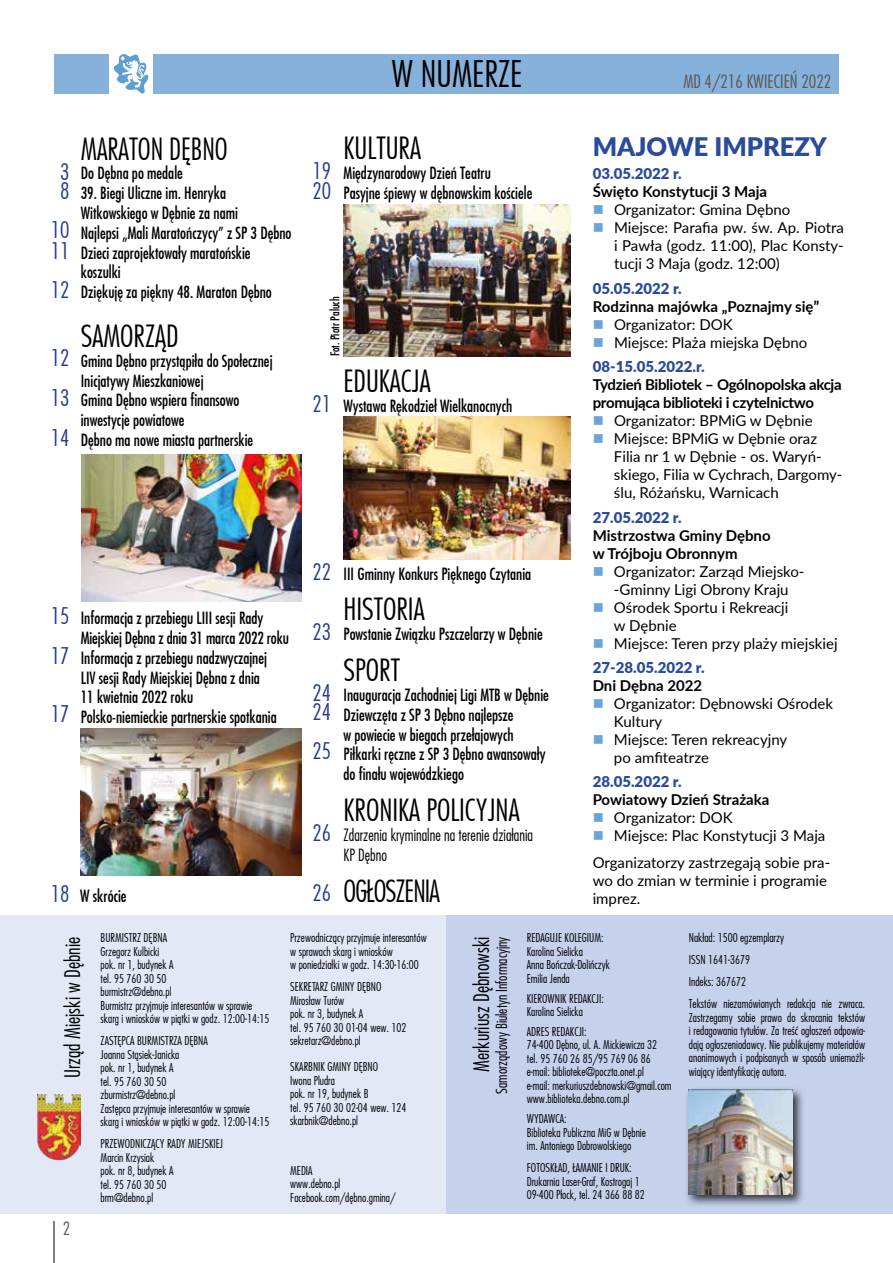
<style>
.page{position:relative;width:893px;height:1263px;background:#fff}
.page>*{position:absolute;margin:0;border:0;box-sizing:border-box;transform-origin:0 0}
.t1{font:300 36px "Fujiyama";color:#000}
.t2{font:300 30px "Fujiyama";color:#000}
.t3{font:300 30px "Fujiyama";color:#000;scale:.96 1}
.t4{font:300 30px "Fujiyama";color:#000;scale:.95 1}
.t5{font:900 25.5px "Lato";color:#2a4b9b}
.t6{font:300 22.5px/19.4px "Fujiyama";color:#22398e}
.t7{font:300 21px "Fujiyama";color:#000}
.t8{font:300 18px "Fujiyama";color:#575756}
.t9{font:16.5px/19.8px "Fujiyama";color:#000;scale:.96 1}
.t10{font:300 16.5px/19.8px "Fujiyama";color:#000;scale:.96 1}
.t11{font:15px/18px "Lato";color:#000}
.t12{font:700 15px/18px "Lato";letter-spacing:-.005em;color:#000}
.t13{font:900 15px "Lato";color:#2a4b9b}
.t14{font:300 15px "Fujiyama";color:#000}
.t15{font:300 12px/13.5px "Fujiyama";color:#000}
.t16{font:12px "Fujiyama";color:#000}
.s1{font-style:italic}
</style>
<div class="page">
<div style="left:153px;top:54px;width:686px;height:40px;background:#86b1da"></div>
<div style="left:54px;top:54px;width:55px;height:40px;background:#86b1da"></div>
<svg style="left:113px;top:54px;width:35px;height:40px"></svg>
<hr style="left:54px;top:1221px;width:1px;height:42px;background:#000">
<div style="left:0;top:915px;width:446px;height:299px;background:#e3e8f6"></div>
<div style="left:446px;top:915px;width:447px;height:299px;background:#c6d1ec"></div>
<div style="left:684px;top:1086px;width:121px;height:121px;background:#000;opacity:.75"></div>
<img style="left:688px;top:1090px;width:104px;height:105px">
<img style="left:38px;top:1095px;width:42px;height:65px">
<img style="left:81px;top:455px;width:220px;height:147px">
<img style="left:343px;top:205px;width:227px;height:151px">
<img style="left:343px;top:417px;width:227px;height:143px">
<img style="left:80px;top:728px;width:221px;height:148px">
<h3 class="t6" style="left:60px;top:161px;width:11px">3<br>8</h3>
<h3 class="t6" style="left:51px;top:219px;width:20px;line-height:20.5px">10<br>11</h3>
<h3 class="t6" style="left:51px;top:279px;width:20px">12</h3>
<h3 class="t6" style="left:51px;top:337px;width:20px;line-height:39.9px">12<br>13</h3>
<h3 class="t6" style="left:51px;top:427px;width:20px">14</h3>
<h2 class="t3" style="left:81px;top:129px;width:155px">maraton dębno</h2>
<h3 class="t9" style="left:81px;top:163px;width:108px">Do Dębna po medale</h3>
<h3 class="t9" style="left:81px;top:183px;width:221px">39. Biegi Uliczne im. Henryka<br>Witkowskiego w Dębnie za nami<br>Najlepsi „Mali Maratończycy” z SP 3 Dębno<br>Dzieci zaprojektowały maratońskie koszulki<br>Dziękuję za piękny 48. Maraton Dębno</h3>
<h2 class="t2" style="left:81px;top:316px;width:99px">samorząd</h2>
<h3 class="t9" style="left:81px;top:350px;width:201px">Gmina Dębno przystąpiła do Społecznej<br>Inicjatywy Mieszkaniowej<br>Gmina Dębno wspiera finansowo inwestycje powiatowe<br>Dębno ma nowe miasta partnerskie</h3>
<h1 class="t1" style="left:392px;top:51px;width:132px">w numerze</h1>
<h3 class="t6" style="left:312px;top:160px;width:20px;line-height:20.2px">19<br>20</h3>
<h2 class="t2" style="left:343px;top:128px;width:79px">kultura</h2>
<h3 class="t9" style="left:343px;top:162px;width:198px">Międzynarodowy Dzień Teatru<br>Pasyjne śpiewy w dębnowskim kościele</h3>
<p class="t16" style="left:327px;top:356px;width:61px;rotate:-90deg">Fot. Piotr Paluch</p>
<h3 class="t6" style="left:312px;top:393px;width:20px">21</h3>
<h2 class="t2" style="left:343px;top:361px;width:89px">edukacja</h2>
<h3 class="t9" style="left:343px;top:395px;width:177px">Wystawa Rękodzieł Wielkanocnych</h3>
<h3 class="t6" style="left:51px;top:595px;width:20px;line-height:40.3px">15<br>17</h3>
<h3 class="t6" style="left:51px;top:704px;width:20px">17</h3>
<h3 class="t6" style="left:51px;top:884px;width:20px">18</h3>
<h3 class="t9" style="left:81px;top:607px;width:218px">Informacja z przebiegu LIII sesji Rady Miejskiej Dębna z dnia 31 marca 2022 roku Informacja z przebiegu nadzwyczajnej<br>LIV sesji Rady Miejskiej Dębna z dnia<br>11 kwietnia 2022 roku<br>Polsko-niemieckie partnerskie spotkania</h3>
<h3 class="t6" style="left:312px;top:561px;width:20px">22</h3>
<h3 class="t6" style="left:312px;top:622px;width:20px">23</h3>
<h3 class="t6" style="left:312px;top:682px;width:20px;line-height:19.8px">24<br>24</h3>
<h3 class="t6" style="left:312px;top:741px;width:20px">25</h3>
<h3 class="t6" style="left:312px;top:822px;width:20px">26</h3>
<h3 class="t9" style="left:343px;top:563px;width:197px">III Gminny Konkurs Pięknego Czytania</h3>
<h2 class="t2" style="left:343px;top:590px;width:83px">historia</h2>
<h3 class="t9" style="left:343px;top:624px;width:209px">Powstanie Związku Pszczelarzy w Dębnie</h3>
<h2 class="t2" style="left:343px;top:651px;width:58px">sport</h2>
<h3 class="t9" style="left:343px;top:684px;width:216px">Inauguracja Zachodniej Ligi MTB w Dębnie Dziewczęta z SP 3 Dębno najlepsze<br>w powiecie w biegach przełajowych Piłkarki ręczne z SP 3 Dębno awansowały do finału wojewódzkiego</h3>
<h2 class="t2" style="left:343px;top:790px;width:178px">kronika policyjna</h2>
<h3 class="t10" style="left:343px;top:824px;width:199px">Zdarzenia kryminalne na terenie działania<br>KP Dębno</h3>
<h3 class="t9" style="left:80px;top:886px;width:50px">W skrócie</h3>
<h2 class="t4" style="left:343px;top:871px;width:12px">OGŁOSZEN</h2>
<h2 class="t4" style="left:425px;top:871px;width:17px">IA</h2>
<h3 class="t6" style="left:312px;top:882px;width:20px">26</h3>
<h3 class="t8" style="left:683px;top:70px;width:149px">MD 4/216 kwiecień 2022</h3>
<h3 class="t5" style="left:593px;top:128px;width:236px">majOWE IMPREZY</h3>
<p class="t13" style="left:593px;top:163px;width:90px">03.05.2022 r.</p>
<p class="t12" style="left:593px;top:182px;width:176px">Święto Konstytucji 3 Maja</p>
<p class="t11" style="left:614px;top:200px;width:231px">Organizator: Gmina Dębno<br>Miejsce: Parafia pw. św. Ap. Piotra i Pawła (godz. 11:00), Plac Konsty&shy;tucji 3 Maja (godz. 12:00)</p>
<p class="t13" style="left:593px;top:277px;width:90px">05.05.2022 r.</p>
<p class="t12" style="left:593px;top:297px;width:228px">Rodzinna majówka „Poznajmy się”</p>
<p class="t11" style="left:614px;top:315px;width:195px">Organizator: DOK<br>Miejsce: Plaża miejska Dębno</p>
<p class="t13" style="left:593px;top:355px;width:114px">08-15.05.2022.r.</p>
<p class="t12" style="left:593px;top:375px;width:250px">Tydzień Bibliotek – Ogólnopolska akcja promująca biblioteki i czytelnictwo</p>
<p class="t11" style="left:614px;top:411px;width:230px">Organizator: BPMiG w Dębnie<br>Miejsce: BPMiG w Dębnie oraz<br>Filia nr 1 w Dębnie - os. Waryń&shy;skiego, Filia w Cychrach, Dargomy&shy;ślu, Różańsku, Warnicach</p>
<p class="t13" style="left:593px;top:506px;width:90px">27.05.2022 r.</p>
<p class="t12" style="left:593px;top:525px;width:179px">Mistrzostwa Gminy Dębno w Trójboju Obronnym</p>
<p class="t11" style="left:614px;top:561px;width:225px">Organizator: Zarząd Miejsko--Gminny Ligi Obrony Kraju<br>Ośrodek Sportu i Rekreacji<br>w Dębnie<br>Miejsce: Teren przy plaży miejskiej</p>
<p class="t13" style="left:593px;top:656px;width:113px">27-28.05.2022 r.</p>
<p class="t12" style="left:593px;top:676px;width:111px">Dni Dębna 2022</p>
<p class="t11" style="left:614px;top:694px;width:221px">Organizator: Dębnowski Ośrodek<br>Kultury<br>Miejsce: Teren rekreacyjny<br>po amfiteatrze</p>
<p class="t13" style="left:593px;top:770px;width:90px">28.05.2022 r.</p>
<p class="t12" style="left:593px;top:790px;width:178px">Powiatowy Dzień Strażaka</p>
<p class="t11" style="left:614px;top:808px;width:213px">Organizator: DOK<br>Miejsce: Plac Konstytucji 3 Maja</p>
<p class="t11" style="left:593px;top:853px;width:239px">Organizatorzy zastrzegają sobie pra&shy;wo do zmian w terminie i programie imprez.</p>
<p class="t15" style="left:290px;top:931px;width:138px">Przewodniczący przyjmuje interesantów w sprawach skarg i wniosków<br>w poniedziałki w godz. 14:30-16:00</p>
<p class="t15" style="left:290px;top:980px;width:118px">Sekretarz Gminy Dębno<br>Mirosław Turów<br>pok. nr 3, budynek A<br>tel. 95 760 30 01-04 wew. 102 sekretarz@debno.pl</p>
<p class="t15" style="left:290px;top:1060px;width:118px">Skarbnik Gminy Dębno<br>Iwona Pludra<br>pok. nr 19, budynek B<br>tel. 95 760 30 02-04 wew. 124 skarbnik@debno.pl</p>
<p class="t15" style="left:290px;top:1163px;width:107px">MEDIA<br>www.debno.pl<br>Facebook.com/dębno.gmina/</p>
<h3 class="t7" style="left:59px;top:1078px;width:143px;rotate:-90deg">Urząd Miejski w Dębnie</h3>
<h3 class="t7" style="left:468px;top:1072px;width:137px;rotate:-90deg">Merkuriusz Dębnowski</h3>
<p class="t14" style="left:492px;top:1094px;width:158px;rotate:-90deg">Samorządowy Biuletyn Informacyjny</p>
<p class="t15" style="left:527px;top:930px;width:85px">Redaguje kolegium:<br>Karolina Sielicka<br>Anna Bończak-Dolińczyk<br>Emilia Jenda</p>
<p class="t15" style="left:101px;top:930px;width:170px">Bu rmistrz Dębna<br>Grzegorz Kulbicki<br>pok. nr 1, budynek A<br>tel. 95 760 30 50<br>burmistrz@debno.pl<br>Burmistrz przyjmuje interesantów w sprawie skarg i wniosków w piątki w godz. 12:00-14:15</p>
<p class="t15" style="left:101px;top:1033px;width:170px">Zastępca Bu rmistrza Dębna<br>Joanna Stąsiek-Janicka<br>pok. nr 1, budynek A<br>tel. 95 760 30 50<br>zburmistrz@debno.pl<br>Zastępca przyjmuje interesantów w sprawie skarg i wniosków w piątki w godz. 12:00-14:15</p>
<p class="t15" style="left:101px;top:1136px;width:124px">Przewodniczący Rady Mi ejskiej<br>Marcin Krzysiak<br>pok. nr 8, budynek A<br>tel. 95 760 30 50<br>brm@debno.pl</p>
<p class="t15" style="left:527px;top:991px;width:79px">Ki erownik redakcji:<br>Karolina Sielicka</p>
<p class="t15" style="left:527px;top:1024px;width:146px">Adres redakcji:<br>74-400 Dębno, ul. A. Mickiewicza 32<br>tel. 95 760 26 85/95 769 06 86 e-mail: biblioteke@poczta.onet.pl<br>e-mail: merkuriuszdebnowski@gmail.com www.biblioteka.debno.com.pl</p>
<p class="t15" style="left:527px;top:1112px;width:121px">Wydawca:<br>Biblioteka Publiczna MiG w Dębnie im. Antoniego Dobrowolskiego</p>
<p class="t15" style="left:527px;top:1161px;width:120px">Fotoskład, łamanie i druk:<br>Drukarnia Laser-Graf, Kostrogaj 1<br>09-400 Płock, tel<span class="s1">.</span> 24 366 88 82</p>
<h3 class="t8" style="left:63px;top:1217px;width:9px">2</h3>
<p class="t15" style="left:689px;top:926px;width:178px;line-height:22px">Nakład: 1500 egzemplarzy<br>ISSN 1641-3679<br>Indeks: 367672<br>Tekstów niezamówionych redakcja nie zwraca.</p>
<p class="t15" style="left:689px;top:1010px;width:178px;text-align:justify">Zastrzegamy sobie prawo do skracania tekstów i redagowania tytułów. Za treść ogłoszeń odpowia&shy;dają ogłoszeniodawcy. Nie publikujemy materiałów anonimowych i podpisanych w sposób uniemożli&shy;wiający identyfikację autora.</p>
</div>
